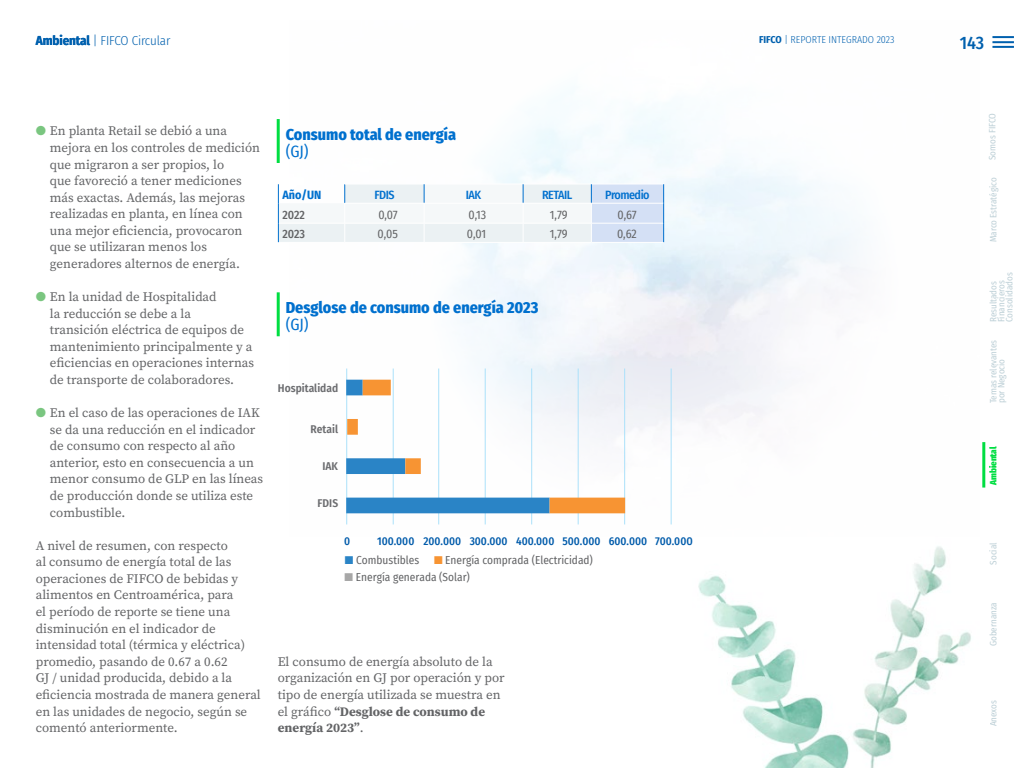
<style>
.page{position:relative;width:1024px;height:768px;background:#fff}
.page>*{position:absolute;margin:0;border:0;box-sizing:border-box;transform-origin:0 0}
.t1{font:500 18px "Fira Sans Condensed";color:#0060ae}
.t2{font:800 16px "Fira Sans Condensed";color:#0070ce}
.t3{font:16px "Fira Sans Condensed";color:#0070ce}
.t4{font:13px/16.6px "Source Serif Pro";color:#636466}
.t5{font:300 13px "Fira Sans Condensed";letter-spacing:-.01em;color:#0060ae}
.t6{font:12px "Fira Sans Condensed";letter-spacing:-.015em;color:#636466}
.t7{font:500 12px "Fira Sans Condensed";letter-spacing:-.04em;color:#0070ce}
.t8{font:500 12px "Fira Sans Condensed";color:#636466}
.t9{font:700 12px "Fira Sans Condensed";color:#0070ce}
.t10{font:11.3px "Fira Sans Condensed";color:#636466}
.t11{font:500 11.3px "Fira Sans Condensed";color:#005baa}
.t12{font:600 11.3px "Fira Sans Condensed";color:#6d6e71}
.t13{font:300 10px "Fira Sans Condensed";color:#0060ae}
.t14{font:9px/8px "Fira Sans Condensed";color:#bccfd6}
.t15{font:900 9px "Fira Sans Condensed";color:#00de42}
.s1{font-weight:700}
.s2{color:#7ac680}
.s3{color:#2a84c6}
.s4{color:#f79433}
.s5{color:#a7a7a7}
</style>
<div class="page">
<hr style="left:992px;top:36px;width:22px;height:2px;background:#0060ae">
<hr style="left:992px;top:41px;width:22px;height:2px;background:#0060ae">
<hr style="left:992px;top:46px;width:22px;height:2px;background:#0060ae">
<hr style="left:346px;top:369px;width:1px;height:155px;background:#abe1fa">
<hr style="left:393px;top:369px;width:1px;height:155px;background:#abe1fa">
<hr style="left:438px;top:369px;width:1px;height:155px;background:#abe1fa">
<hr style="left:485px;top:369px;width:1px;height:155px;background:#abe1fa">
<hr style="left:531px;top:369px;width:1px;height:155px;background:#abe1fa">
<hr style="left:578px;top:369px;width:1px;height:155px;background:#abe1fa">
<hr style="left:624px;top:369px;width:1px;height:155px;background:#abe1fa">
<hr style="left:671px;top:369px;width:1px;height:155px;background:#abe1fa">
<svg style="left:347px;top:380px;width:278px;height:133px"></svg>
<hr style="left:277px;top:119px;width:3px;height:44px;background:#00de42">
<hr style="left:277px;top:292px;width:3px;height:44px;background:#00de42">
<svg style="left:278px;top:184px;width:386px;height:58px"></svg>
<img style="left:692px;top:436px;width:294px;height:332px">
<p class="t5" style="left:36px;top:31px;width:136px"><span class="s1">Ambiental</span> | FIFCO Circular</p>
<h1 class="t1" style="left:960px;top:28px;width:26px">143</h1>
<p class="t13" style="left:759px;top:33px;width:137px"><span class="s1">FIFCO</span> | REPORTE INTEGRADO 2023</p>
<p class="t4" style="left:50px;top:123px;width:212px;text-indent:-14px"><span class="s2">●</span> En planta Retail se debió a una mejora en los controles de medición que migraron a ser propios, lo<br>que favoreció a tener mediciones más exactas. Además, las mejoras realizadas en planta, en línea con una mejor eficiencia, provocaron que se utilizaran menos los generadores alternos de energía.</p>
<p class="t4" style="left:50px;top:289px;width:206px;text-indent:-14px"><span class="s2">●</span> En la unidad de Hospitalidad<br>la reducción se debe a la<br>transición eléctrica de equipos de mantenimiento principalmente y a eficiencias en operaciones internas de transporte de colaboradores.</p>
<p class="t4" style="left:50px;top:405px;width:215px;text-indent:-14px"><span class="s2">●</span> En el caso de las operaciones de IAK se da una reducción en el indicador de consumo con respecto al año anterior, esto en consecuencia a un menor consumo de GLP en las líneas de producción donde se utiliza este combustible.</p>
<p class="t4" style="left:36px;top:537px;width:227px">A nivel de resumen, con respecto<br>al consumo de energía total de las operaciones de FIFCO de bebidas y alimentos en Centroamérica, para<br>el período de reporte se tiene una disminución en el indicador de intensidad total (térmica y eléctrica) promedio, pasando de 0.67 a 0.62<br>GJ / unidad producida, debido a la eficiencia mostrada de manera general en las unidades de negocio, según se comentó anteriormente.</p>
<p class="t2" style="left:286px;top:121px;width:172px">Consumo total de energía</p>
<p class="t3" style="left:286px;top:139px;width:24px">(GJ)</p>
<p class="t9" style="left:282px;top:185px;width:41px">Año/UN</p>
<p class="t7" style="left:374px;top:185px;width:22px">FDIS</p>
<p class="t7" style="left:466px;top:185px;width:17px">IAK</p>
<p class="t7" style="left:542px;top:185px;width:32px">RETAIL</p>
<p class="t7" style="left:605px;top:185px;width:46px">Promedio</p>
<p class="t8" style="left:282px;top:205px;width:24px">2022</p>
<p class="t6" style="left:378px;top:206px;width:21px">0,07</p>
<p class="t6" style="left:468px;top:206px;width:19px">0,13</p>
<p class="t6" style="left:550px;top:206px;width:19px">1,79</p>
<p class="t6" style="left:618px;top:206px;width:21px">0,67</p>
<p class="t8" style="left:282px;top:225px;width:24px">2023</p>
<p class="t6" style="left:377px;top:225px;width:22px">0,05</p>
<p class="t6" style="left:467px;top:225px;width:21px">0,01</p>
<p class="t6" style="left:550px;top:225px;width:19px">1,79</p>
<p class="t6" style="left:617px;top:225px;width:21px">0,62</p>
<p class="t2" style="left:286px;top:294px;width:254px">Desglose de consumo de energía 2023</p>
<p class="t3" style="left:286px;top:313px;width:24px">(GJ)</p>
<p class="t12" style="left:278px;top:379px;width:62px">Hospitalidad</p>
<p class="t12" style="left:311px;top:420px;width:29px">Retail</p>
<p class="t12" style="left:322px;top:457px;width:17px">IAK</p>
<p class="t12" style="left:318px;top:494px;width:22px">FDIS</p>
<p class="t11" style="left:344px;top:532px;width:8px">0</p>
<p class="t11" style="left:377px;top:532px;width:317px">100.000 200.000 300.000 400.000 500.000 600.000 700.000</p>
<p class="t10" style="left:345px;top:552px;width:76px"><span class="s3">■</span> Combustibles</p>
<p class="t10" style="left:434px;top:552px;width:160px"><span class="s4">■</span> Energía comprada (Electricidad)</p>
<p class="t10" style="left:345px;top:568px;width:127px"><span class="s5">■</span> Energía generada (Solar)</p>
<p class="t4" style="left:278px;top:653px;width:228px">El consumo de energía absoluto de la organización en GJ por operación y por tipo de energía utilizada se muestra en el gráfico <span class="s1">“Desglose de consumo de energía 2023”</span>.</p>
<p class="t14" style="left:988px;top:160px;width:48px;rotate:-90deg">Somos FIFCO</p>
<p class="t14" style="left:989px;top:242px;width:66px;rotate:-90deg">Marco Estratégico</p>
<p class="t14" style="left:989px;top:322px;width:51px;rotate:-90deg">Resultados<br>Financieros<br>Consolidados</p>
<p class="t14" style="left:989px;top:403px;width:65px;rotate:-90deg">Temas relevantes por Negocio</p>
<p class="t15" style="left:985px;top:485px;width:40px;rotate:-90deg">Ambiental</p>
<p class="t14" style="left:989px;top:565px;width:24px;rotate:-90deg">Social</p>
<p class="t14" style="left:989px;top:646px;width:46px;rotate:-90deg">Gobernanza</p>
<p class="t14" style="left:989px;top:726px;width:28px;rotate:-90deg">Anexos</p>
</div>
